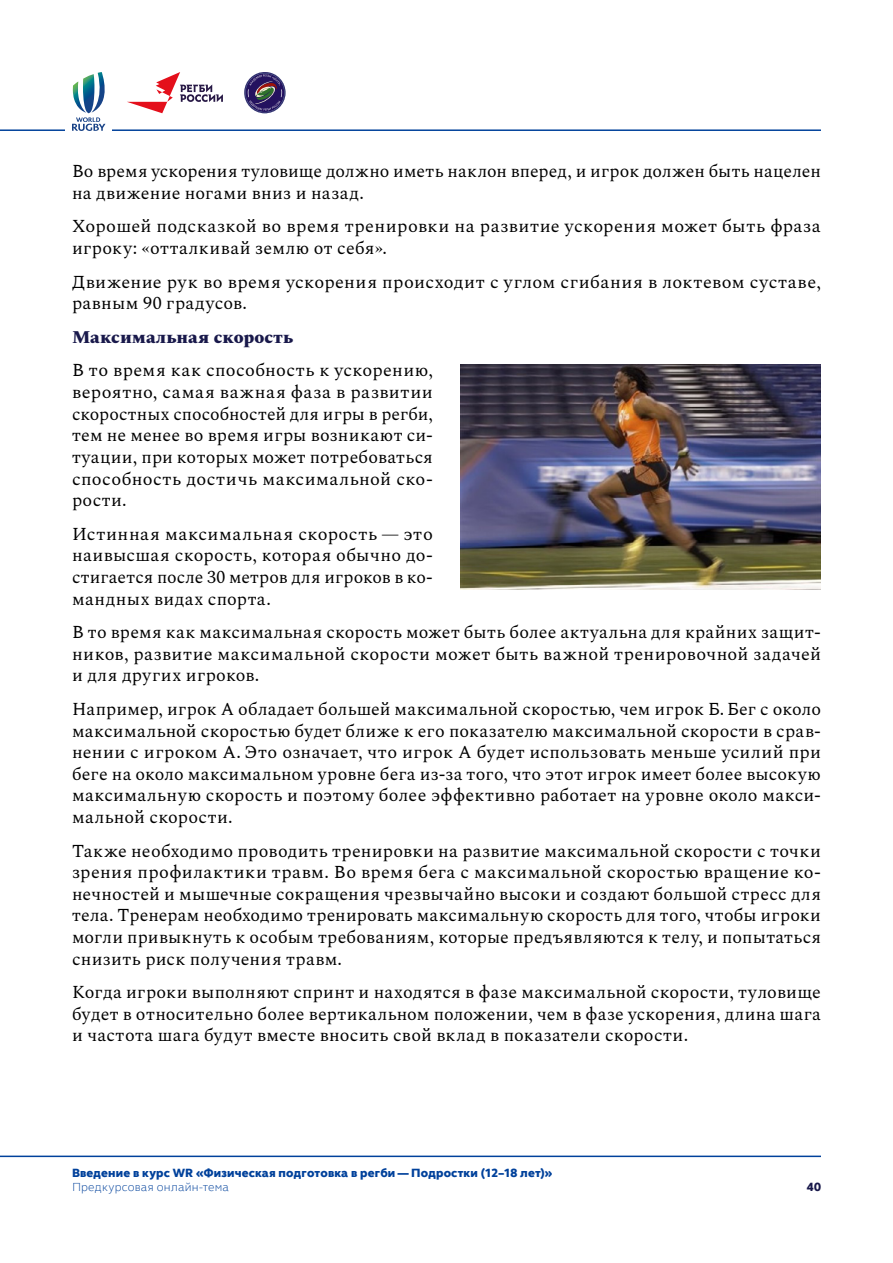
<style>
.page{position:relative;width:893px;height:1263px;background:#fff}
.page>*{position:absolute;margin:0;border:0;box-sizing:border-box;transform-origin:0 0}
.t1{font:18px/21.6px "Spectral";letter-spacing:.02em;color:#000;text-align:justify}
.t2{font:800 18px "Spectral";letter-spacing:.005em;color:#19194b}
.t3{font:800 12px "FS Elliot Pro";letter-spacing:.015em;color:#00419b}
.t4{font:300 12px "FS Elliot Pro";letter-spacing:.02em;color:#00419b}
.t5{font:800 12px "FS Elliot Pro";color:#19194b}
</style>
<div class="page">
<hr style="left:0;top:129px;width:821px;height:2px;background:#00419b">
<div style="left:66px;top:123px;width:46px;height:9px;background:#fff"></div>
<hr style="left:0;top:1155px;width:821px;height:2px;background:#00419b">
<svg style="left:72px;top:72px;width:41px;height:59px"></svg>
<svg style="left:244px;top:72px;width:42px;height:42px"></svg>
<svg style="left:127px;top:72px;width:96px;height:41px"></svg>
<img style="left:460px;top:365px;width:361px;height:224px">
<p class="t1" style="left:72px;top:159px;width:750px">Во время ускорения туловище должно иметь наклон вперед, и игрок должен быть нацелен на движение ногами вниз и назад.</p>
<p class="t1" style="left:72px;top:214px;width:750px">Хорошей подсказкой во время тренировки на развитие ускорения может быть фраза игроку: «отталкивай землю от себя».</p>
<p class="t1" style="left:72px;top:270px;width:750px">Движение рук во время ускорения происходит с углом сгибания в локтевом суставе, равным 90 градусов.</p>
<p class="t2" style="left:72px;top:324px;width:223px">Максимальная скорость</p>
<p class="t1" style="left:72px;top:358px;width:362px">В то время как способность к ускорению, вероятно, самая важная фаза в развитии скоростных способностей для игры в регби, тем не менее во время игры возникают си&shy;туации, при которых может потребоваться способность достичь максимальной ско&shy;рости.</p>
<p class="t1" style="left:72px;top:522px;width:362px">Истинная максимальная скорость — это наивысшая скорость, которая обычно до&shy;стигается после 30 метров для игроков в ко&shy;мандных видах спорта.</p>
<p class="t1" style="left:72px;top:620px;width:750px">В то время как максимальная скорость может быть более актуальна для крайних защит&shy;ников, развитие максимальной скорости может быть важной тренировочной задачей и для других игроков.</p>
<p class="t1" style="left:72px;top:697px;width:750px">Например, игрок А обладает большей максимальной скоростью, чем игрок Б.Бег с около максимальной скоростью будет ближе к его показателю максимальной скорости в срав&shy;нении с игроком А. Это означает, что игрок А будет использовать меньше усилий при беге на около максимальном уровне бега из-за того, что этот игрок имеет более высокую максимальную скорость и поэтому более эффективно работает на уровне около макси&shy;мальной скорости.</p>
<p class="t1" style="left:72px;top:838px;width:750px">Также необходимо проводить тренировки на развитие максимальной скорости с точки зрения профилактики травм. Во время бега с максимальной скоростью вращение ко&shy;нечностей и мышечные сокращения чрезвычайно высоки и создают большой стресс для тела. Тренерам необходимо тренировать максимальную скорость для того, чтобы игроки могли привыкнуть к особым требованиям, которые предъявляются к телу, и попытаться снизить риск получения травм.</p>
<p class="t1" style="left:72px;top:980px;width:750px">Когда игроки выполняют спринт и находятся в фазе максимальной скорости, туловище будет в относительно более вертикальном положении, чем в фазе ускорения, длина шага и частота шага будут вместе вносить свой вклад в показатели скорости.</p>
<p class="t3" style="left:72px;top:1164px;width:482px">Введение в курс WR «Физическая подготовка в регби — Подростки (12–18 лет)»</p>
<p class="t4" style="left:72px;top:1179px;width:159px">Предкурсовая онлайн-тема</p>
<p class="t5" style="left:807px;top:1179px;width:16px">40</p>
</div>
